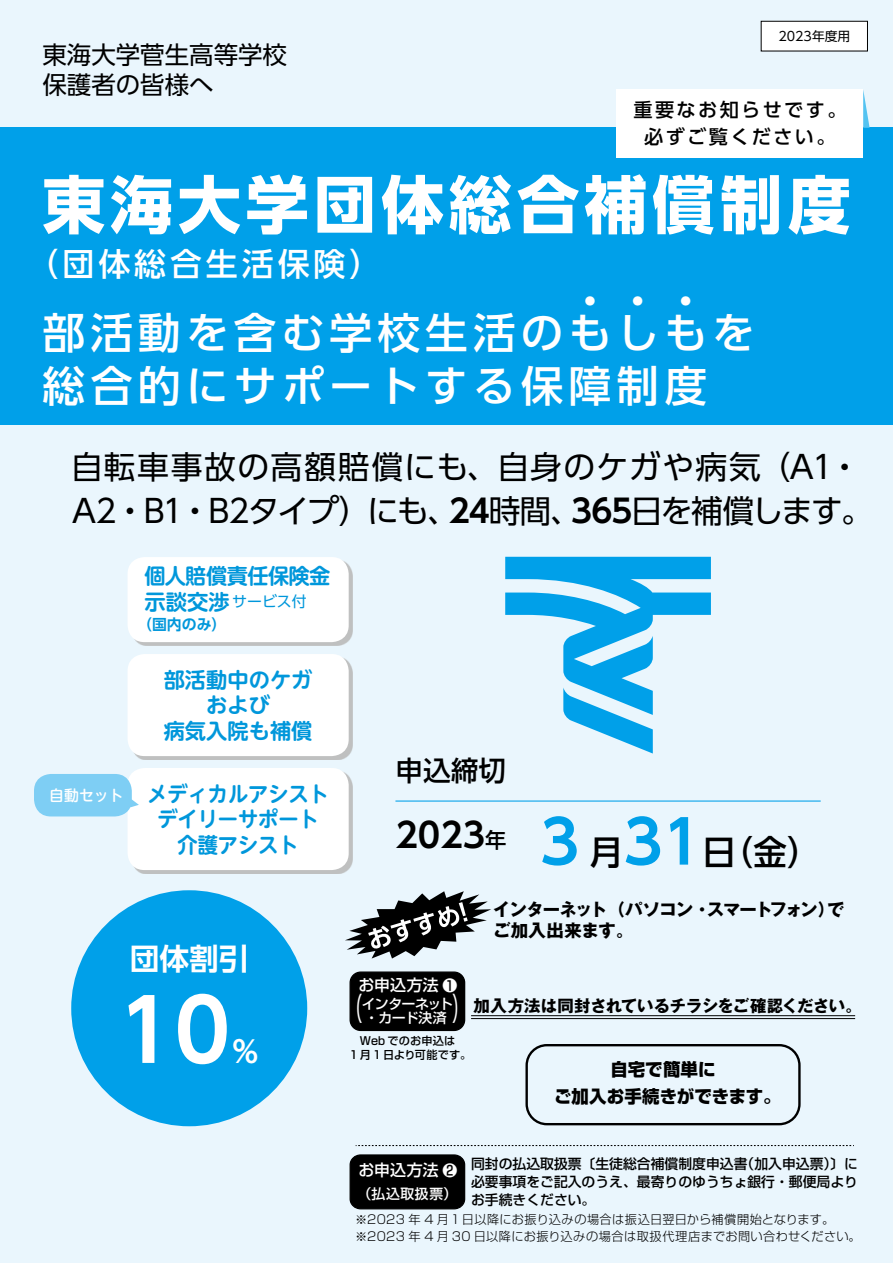
<style>
.page{position:relative;width:893px;height:1263px;background:#eaf6fd}
.page>*{position:absolute;margin:0;border:0;box-sizing:border-box;transform-origin:0 0}
.t1{font:700 85.05px "UD Shin Go Pr 6 De";color:#fff}
.t2{font:700 62.7px "UD Shin Go Pr 6";letter-spacing:.08em;color:#fff}
.t3{font:500 42.45px "UD Shin Go Pr 6";letter-spacing:.125em;color:#fff}
.t4{font:500 34.05px "UD Shin Go Pr 6";color:#000}
.t5{font:700 34.05px "UD Shin Go Pr 6 De";color:#000}
.t6{font:31.95px/44.7px "UD Shin Go Pr 6";letter-spacing:.02em;color:#000}
.t7{font:500 31.95px "UD Shin Go Pr 6";letter-spacing:.125em;color:#fff}
.t8{font:500 30.75px "Shin Go";color:#fff;scale:.45 1}
.t9{font:700 29.7px "UD Shin Go Pr 6 De";color:#fff}
.t10{font:500 27.6px "UD Shin Go Pr 6";color:#000}
.t11{font:24.45px/29.7px "UD Shin Go Pr 6";color:#000}
.t12{font:700 21.3px/25.5px "UD Shin M Go Pr 6 De";color:#0097db;text-align:center;scale:.95 1}
.t13{font:700 21.3px/25.5px "UD Shin M Go Pr 6 De";color:#0097db;text-align:center}
.t14{font:700 21.3px "UD Shin M Go Pr 6 De";letter-spacing:-.03em;color:#0097db}
.t15{font:21.3px "Kenten Generic";color:#fff}
.t16{font:500 19.2px/27.6px "UD Shin Go Pr 6";letter-spacing:.125em;color:#000;text-align:center}
.t17{font:800 17.55px/27px "Shin Go";color:#000;text-align:center}
.t18{font:700 17.4px/21.5px "Gothic MB101";letter-spacing:-.05em;color:#000}
.t19{font:700 16.35px "Gothic MB101";letter-spacing:-.01em;color:#000}
.t20{font:500 15.9px "Shin Go";color:#fff}
.t21{font:700 14.85px/22.4px "UD Shin Go Pr 6 De";color:#0097db}
.t22{font:500 14.85px "UD Shin M Go Pr 6";color:#fff}
.t23{font:500 13.8px/18.1px "Shin Go";color:#000;text-align:justify}
.t24{font:500 13.8px/14.1px "Shin Go";letter-spacing:-.02em;color:#fff}
.t25{font:12.75px "UD Shin Go Pr 6";color:#000}
.t26{font:300 12.15px/16.4px "Shin Go";letter-spacing:.02em;color:#000}
.t27{font:500 11.25px/14.1px "Shin Go";letter-spacing:.01em;color:#000;text-align:center}
.s1{font-family:"UD Shin Go Pr 6 De";font-weight:700}
.s2{font-family:"UD Shin M Go Pr 6 De";font-size:21.3px}
.s3{font-family:"UD Shin Go Pr 6";font-weight:400}
.s4{font-family:"UD Shin Go Pr 6";font-weight:500;font-size:21.3px}
.s5{font-family:"UD Shin Go Pr 6 De";font-weight:700;font-size:59.55px;color:#00a0e9}
.s6{font-size:14.85px}
</style>
<div class="page">
<div style="left:0;top:128px;width:893px;height:297px;background:#00a0e9"></div>
<div style="left:132px;top:560px;width:221px;height:85px;background:#bfc0c0"></div>
<div style="left:128px;top:557px;width:221px;height:85px;background:#fff;border-radius:17px"></div>
<div style="left:132px;top:657px;width:221px;height:103px;background:#bfc0c0"></div>
<div style="left:128px;top:654px;width:221px;height:102px;background:#fff;border-radius:17px"></div>
<div style="left:132px;top:771px;width:221px;height:102px;background:#bfc0c0"></div>
<div style="left:128px;top:768px;width:221px;height:102px;background:#fff;border-radius:17px"></div>
<div style="left:617px;top:89px;width:246px;height:68px;background:#fff"></div>
<svg style="left:34px;top:774px;width:105px;height:42px;background:#8bd3f5"></svg>
<div style="left:72px;top:891px;width:234px;height:234px;background:#00a0e9;border-radius:50%"></div>
<svg style="left:505px;top:557px;width:206px;height:196px"></svg>
<svg style="left:863px;top:90px;width:7px;height:38px"></svg>
<hr style="left:395px;top:800px;width:426px;height:1px;background:#00a0e9">
<div style="left:350px;top:1155px;width:115px;height:54px;background:#000;border-radius:10px"></div>
<div style="left:350px;top:1154px;width:115px;height:55px;border:1px solid #000;border-radius:10px"></div>
<svg style="left:356px;top:1145px;width:498px;height:1px"></svg>
<svg style="left:345px;top:891px;width:146px;height:67px"></svg>
<div style="left:525px;top:1044px;width:276px;height:81px;border:2px solid #000;border-radius:20px"></div>
<hr style="left:471px;top:1015px;width:384px;height:1px;background:#000">
<hr style="left:471px;top:1018px;width:384px;height:1px;background:#000">
<div style="left:350px;top:972px;width:115px;height:58px;background:#000;border-radius:11px"></div>
<div style="left:349px;top:971px;width:116px;height:60px;border:1px solid #000;border-radius:11px"></div>
<div style="left:761px;top:21px;width:106px;height:30px;background:#fff"></div>
<p class="t11" style="left:43px;top:39px;width:246px">東海大学菅生高等学校保護者の皆様へ</p>
<p class="t25" style="left:778px;top:26px;width:73px">2023年度用</p>
<p class="t16" style="left:634px;top:95px;width:214px">重要なお知らせです。必ずご覧ください。</p>
<p class="t2" style="left:43px;top:153px;width:809px">東海大学団体総合補償制度</p>
<p class="t7" style="left:27px;top:238px;width:356px">（団体総合生活保険）</p>
<p class="t3" style="left:43px;top:298px;width:714px">部活動を含む学校生活のもしもを</p>
<p class="t15" style="left:579px;top:289px;width:118px">444</p>
<p class="t3" style="left:43px;top:351px;width:666px">総合的にサポートする保障制度</p>
<p class="t6" style="left:71px;top:443px;width:804px">自転車事故の高額賠償にも、自身のケガや病気（A1・<br>A2・B1・B2タイプ）にも、<span class="s1">24</span>時間、<span class="s1">365</span>日を補償します。</p>
<p class="t14" style="left:144px;top:558px;width:188px">個人賠償責任保険金</p>
<p class="t21" style="left:137px;top:590px;width:171px;text-indent:7px"><span class="s2">示談交渉</span> <span class="s3">サービス付</span>（国内のみ）</p>
<p class="t22" style="left:49px;top:783px;width:76px">自動セット</p>
<p class="t13" style="left:164px;top:665px;width:150px">部活動中のケガおよび<br>病気入院も補償</p>
<p class="t12" style="left:147px;top:779px;width:193px">メディカルアシストデイリーサポート介護アシスト</p>
<p class="t9" style="left:130px;top:934px;width:121px">団体割引</p>
<p class="t1" style="left:118px;top:961px;width:114px">10</p>
<p class="t9" style="left:230px;top:1027px;width:31px">％</p>
<p class="t10" style="left:395px;top:748px;width:112px">申込締切</p>
<p class="t5" style="left:395px;top:807px;width:113px">2023<span class="s4">年</span></p>
<p class="t4" style="left:530px;top:824px;width:293px"><span class="s5">３</span>月<span class="s5">31</span>日（金）</p>
<p class="t18" style="left:493px;top:896px;width:353px">インターネット（パソコン・スマートフォン）でご加入出来ます。</p>
<p class="t20" style="left:358px;top:975px;width:101px">お申込方法 <span class="s6">❶</span></p>
<p class="t24" style="left:362px;top:996px;width:93px">インターネット・カード決済</p>
<p class="t27" style="left:349px;top:1033px;width:123px">Web でのお申込は<br>1 月 1日より可能です。</p>
<p class="t8" style="left:348px;top:988px;width:263px">（　　　　　　）</p>
<p class="t19" style="left:473px;top:994px;width:390px">加入方法は同封されているチラシをご確認ください。</p>
<p class="t17" style="left:554px;top:1054px;width:228px">自宅で簡単に<br>ご加入お手続きができます。</p>
<p class="t23" style="left:471px;top:1154px;width:388px">同封の払込取扱票〔生徒総合補償制度申込書（加入申込票）〕に必要事項をご記入のうえ、最寄りのゆうちょ銀行・郵便局よりお手続きください。</p>
<p class="t26" style="left:355px;top:1211px;width:507px">※2023 年 4 月 1日以降にお振り込みの場合は振込日翌日から補償開始となります。※2023 年 4 月 30 日以降にお振り込みの場合は取扱代理店までお問い合わせください。</p>
<p class="t20" style="left:358px;top:1160px;width:101px">お申込方法 <span class="s6">❷</span></p>
<p class="t24" style="left:358px;top:1186px;width:101px">（払込取扱票）</p>
</div>
